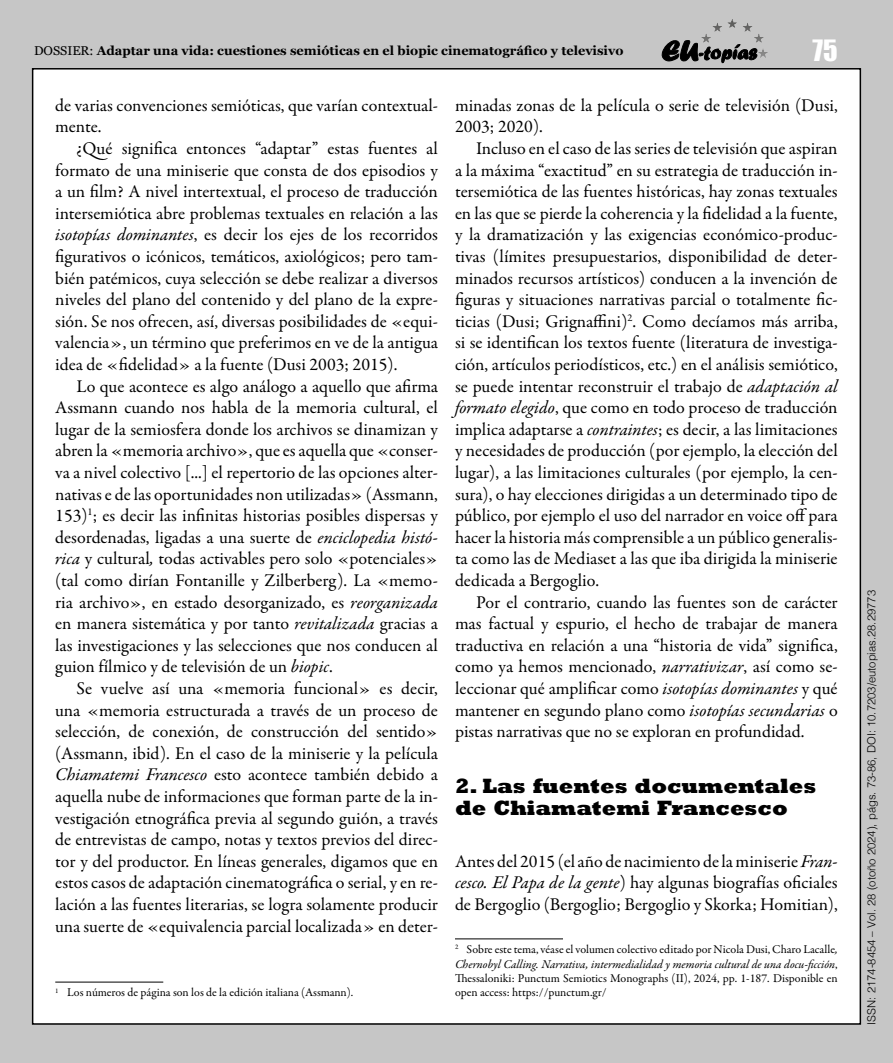
<style>
.page{position:relative;width:893px;height:1063px;background:#c6c6c6}
.page>*{position:absolute;margin:0;border:0;box-sizing:border-box;transform-origin:0 0}
.t1{font:27px "Impact";color:#fff}
.Articulo_epigrafe_1{font:800 21px/21.6px "Rockwell Std";color:#000}
.Articulo_parrafo{font:18px/21.6px "Garamond Premr Pro";color:#000;text-align:justify}
.Articulo_parrafo_1{font:18px/21.6px "Garamond Premr Pro";color:#000;text-align:justify}
.t2{font:700 12.75px "Georgia";color:#000}
.Articulo_notas{font:12px/14.4px "Garamond Premr Pro";color:#000;text-align:justify}
.t3{font:300 11.25px "Helvetica";color:#000}
.s1{font-weight:400}
.s2{font-style:italic}
</style>
<div class="page">
<div style="left:33px;top:69px;width:827px;height:955px;background:#fff"></div>
<svg style="left:662px;top:40px;width:94px;height:23px"></svg>
<hr style="left:701px;top:19px;width:67px;height:1px;background:#585857">
<hr style="left:701px;top:20px;width:67px;height:1px;background:#595958">
<hr style="left:701px;top:21px;width:67px;height:1px;background:#5a5a59">
<hr style="left:701px;top:22px;width:67px;height:1px;background:#5c5c5b">
<hr style="left:701px;top:23px;width:67px;height:1px;background:#5d5d5c">
<hr style="left:701px;top:24px;width:67px;height:1px;background:#5f5f5e">
<hr style="left:701px;top:25px;width:67px;height:1px;background:#60605f">
<hr style="left:701px;top:26px;width:67px;height:1px;background:#626261">
<hr style="left:701px;top:27px;width:67px;height:1px;background:#636362">
<hr style="left:701px;top:28px;width:67px;height:1px;background:#656464">
<hr style="left:701px;top:29px;width:67px;height:1px;background:#666565">
<hr style="left:701px;top:30px;width:67px;height:1px;background:#676766">
<hr style="left:701px;top:31px;width:67px;height:1px;background:#696868">
<hr style="left:701px;top:32px;width:67px;height:1px;background:#6a6969">
<hr style="left:701px;top:33px;width:67px;height:1px;background:#6c6b6b">
<hr style="left:701px;top:34px;width:67px;height:1px;background:#6c6c6c">
<hr style="left:701px;top:35px;width:67px;height:1px;background:#6e6e6d">
<hr style="left:701px;top:36px;width:67px;height:1px;background:#6f6f6e">
<hr style="left:701px;top:37px;width:67px;height:1px;background:#717170">
<hr style="left:701px;top:38px;width:67px;height:1px;background:#727271">
<hr style="left:701px;top:39px;width:67px;height:1px;background:#747473">
<hr style="left:701px;top:40px;width:67px;height:1px;background:#757574">
<hr style="left:701px;top:41px;width:67px;height:1px;background:#767675">
<hr style="left:701px;top:42px;width:67px;height:1px;background:#787877">
<hr style="left:701px;top:43px;width:67px;height:1px;background:#797978">
<hr style="left:701px;top:44px;width:67px;height:1px;background:#7b7b7a">
<hr style="left:701px;top:45px;width:67px;height:1px;background:#7c7c7b">
<hr style="left:701px;top:46px;width:67px;height:1px;background:#7e7d7d">
<hr style="left:701px;top:47px;width:67px;height:1px;background:#7f7e7e">
<hr style="left:701px;top:48px;width:67px;height:1px;background:#818080">
<hr style="left:701px;top:49px;width:67px;height:1px;background:#828181">
<hr style="left:701px;top:50px;width:67px;height:1px;background:#828282">
<hr style="left:701px;top:51px;width:67px;height:1px;background:#848483">
<hr style="left:701px;top:52px;width:67px;height:1px;background:#858584">
<hr style="left:701px;top:53px;width:67px;height:1px;background:#878786">
<hr style="left:701px;top:54px;width:67px;height:1px;background:#888887">
<hr style="left:701px;top:55px;width:67px;height:1px;background:#898989">
<hr style="left:701px;top:56px;width:67px;height:1px;background:#8a8a8a">
<hr style="left:701px;top:57px;width:67px;height:1px;background:#8c8c8b">
<hr style="left:55px;top:982px;width:108px;height:1px;background:#000">
<hr style="left:455px;top:939px;width:108px;height:1px;background:#000">
<p class="t2" style="left:34px;top:41px;width:591px"><span class="s1">DOSSIER:</span> Adaptar una vida: cuestiones semióticas en el biopic cinematográfico y televisivo</p>
<h1 class="t1" style="left:813px;top:29px;width:27px">75</h1>
<p class="Articulo_parrafo" style="left:55px;top:95px;width:384px">de varias convenciones semióticas, que varían contextual&shy;mente.</p>
<p class="Articulo_parrafo" style="left:55px;top:138px;width:384px;text-indent:21px">¿Qué significa entonces “adaptar” estas fuentes al formato de una miniserie que consta de dos episodios y a un film? A nivel intertextual, el proceso de traducción intersemiótica abre problemas textuales en relación a las <span class="s2">isotopías dominantes</span>, es decir los ejes de los recorridos figurativos o icónicos, temáticos, axiológicos; pero tam&shy;bién patémicos, cuya selección se debe realizar a diversos niveles del plano del contenido y del plano de la expre&shy;sión. Se nos ofrecen, así, diversas posibilidades de «equi&shy;valencia», un término que preferimos en ve de la antigua idea de «fidelidad» a la fuente (Dusi 2003; 2015).</p>
<p class="Articulo_parrafo" style="left:55px;top:376px;width:384px;text-indent:21px">Lo que acontece es algo análogo a aquello que afirma Assmann cuando nos habla de la memoria cultural, el lugar de la semiosfera donde los archivos se dinamizan y abren la «memoria archivo», que es aquella que «conser&shy;va a nivel colectivo [...] el repertorio de las opciones alter&shy;nativas e de las oportunidades non utilizadas» (Assmann, 153)<sup>1</sup>; es decir las infinitas historias posibles dispersas y desordenadas, ligadas a una suerte de <span class="s2">enciclopedia histó&shy;rica</span> y cultural<span class="s2">,</span> todas activables pero solo «potenciales» (tal como dirían Fontanille y Zilberberg). La «memo&shy;ria archivo», en estado desorganizado, es <span class="s2">reorganizada </span>en manera sistemática y por tanto <span class="s2">revitalizada</span> gracias a las investigaciones y las selecciones que nos conducen al guion fílmico y de televisión de un <span class="s2">biopic</span>.</p>
<p class="Articulo_parrafo" style="left:55px;top:678px;width:384px;text-indent:21px">Se vuelve así una «memoria funcional» es decir, una «memoria estructurada a través de un proceso de selección, de conexión, de construcción del sentido» (Assmann, ibid). En el caso de la miniserie y la película <span class="s2">Chiamatemi Francesco</span> esto acontece también debido a aquella nube de informaciones que forman parte de la in&shy;vestigación etnográfica previa al segundo guión, a través de entrevistas de campo, notas y textos previos del direc&shy;tor y del productor. En líneas generales, digamos que en estos casos de adaptación cinematográfica o serial, y en re&shy;lación a las fuentes literarias, se logra solamente producir una suerte de «equivalencia parcial localizada» en deter-</p>
<p class="Articulo_notas" style="left:55px;top:986px;width:299px"><sup>1</sup> Los números de página son los de la edición italiana (Assmann).</p>
<p class="Articulo_parrafo" style="left:455px;top:95px;width:384px">minadas zonas de la película o serie de televisión (Dusi,<br>2003; 2020).</p>
<p class="Articulo_parrafo" style="left:455px;top:138px;width:384px;text-indent:21px">Incluso en el caso de las series de televisión que aspiran a la máxima “exactitud” en su estrategia de traducción in&shy;tersemiótica de las fuentes históricas, hay zonas textuales en las que se pierde la coherencia y la fidelidad a la fuente, y la dramatización y las exigencias económico-produc&shy;tivas (límites presupuestarios, disponibilidad de deter&shy;minados recursos artísticos) conducen a la invención de figuras y situaciones narrativas parcial o totalmente fic&shy;ticias (Dusi; Grignaffini)<sup>2</sup>. Como decíamos más arriba, si se identifican los textos fuente (literatura de investiga&shy;ción, artículos periodísticos, etc.) en el análisis semiótico, se puede intentar reconstruir el trabajo de <span class="s2">adaptación al formato elegido</span>, que como en todo proceso de traducción implica adaptarse a <span class="s2">contraintes</span>; es decir, a las limitaciones y necesidades de producción (por ejemplo, la elección del lugar), a las limitaciones culturales (por ejemplo, la cen&shy;sura), o hay elecciones dirigidas a un determinado tipo de público, por ejemplo el uso del narrador en voice off para hacer la historia más comprensible a un público generalis&shy;ta como las de Mediaset a las que iba dirigida la miniserie dedicada a Bergoglio.</p>
<p class="Articulo_parrafo" style="left:455px;top:592px;width:384px;text-indent:21px">Por el contrario, cuando las fuentes son de carácter mas factual y espurio, el hecho de trabajar de manera traductiva en relación a una “historia de vida” significa, como ya hemos mencionado, <span class="s2">narrativizar</span>, así como se&shy;leccionar qué amplificar como <span class="s2">isotopías dominantes</span> y qué mantener en segundo plano como <span class="s2">isotopías secundarias</span> o pistas narrativas que no se exploran en profundidad.</p>
<p class="Articulo_epigrafe_1" style="left:455px;top:774px;width:363px">2. Las fuentes documentales de Chiamatemi Francesco</p>
<p class="Articulo_parrafo_1" style="left:455px;top:851px;width:384px">Antes del 2015 (el año de nacimiento de la miniserie <span class="s2">Fran&shy;cesco. El Papa de la gente</span>) hay algunas biografías oficiales de Bergoglio (Bergoglio; Bergoglio y Skorka; Homitian),</p>
<p class="Articulo_notas" style="left:455px;top:943px;width:384px"><sup>2</sup> Sobre este tema, véase el volumen colectivo editado por Nicola Dusi, Charo Lacalle<span class="s2">, Chernobyl Calling. Narrativa, intermedialidad y memoria cultural de una docu-ficción</span>, Thessaloniki: Punctum Semiotics Monographs (II), 2024, pp. 1-187. Disponible en open access: https://punctum.gr/</p>
<p class="t3" style="left:862px;top:1025px;width:436px;rotate:-90deg">ISSN: 2174-8454 – Vol. 28 (otoño 2024), págs. 73-86, DOI: 10.7203/eutopias.28.29773</p>
</div>
